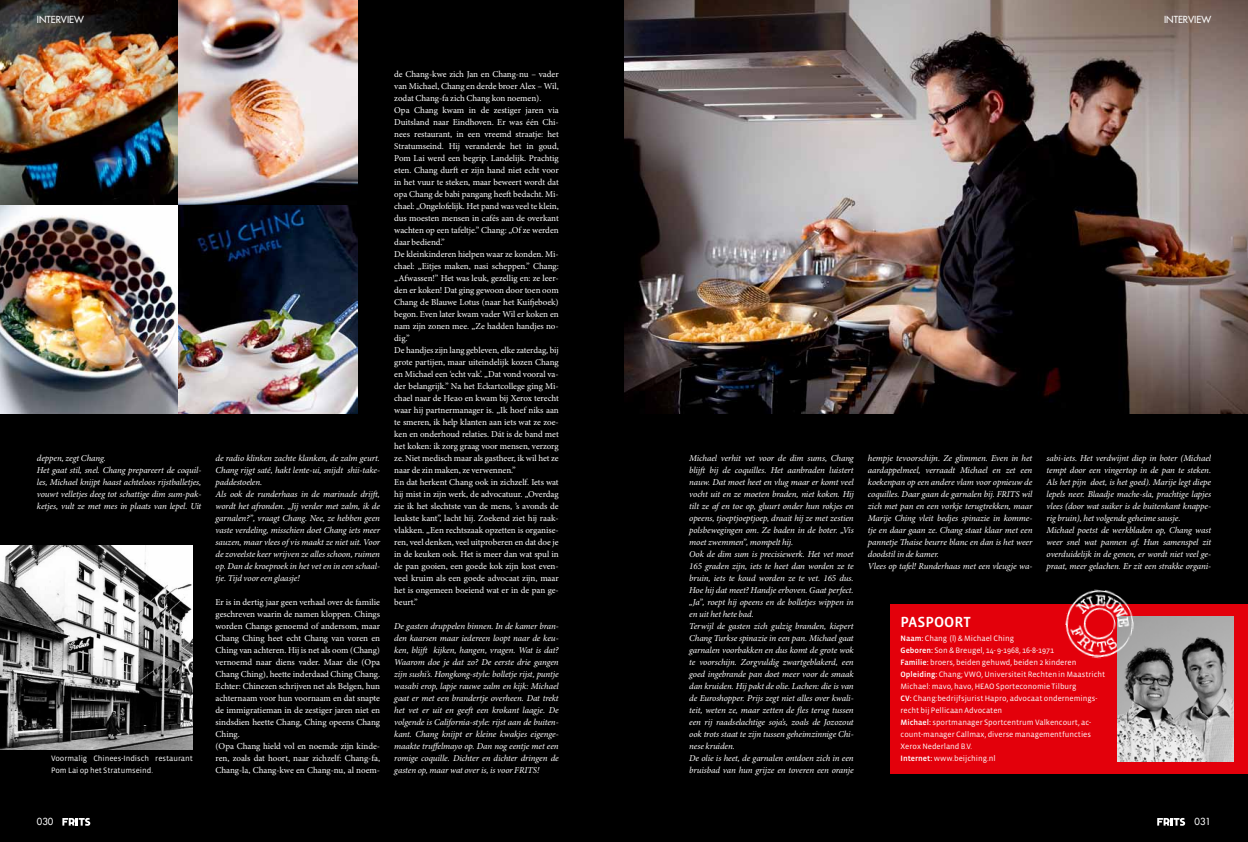
<style>
.page{position:relative;width:1248px;height:842px;background:#fff}
.page>*{position:absolute;margin:0;border:0;box-sizing:border-box;transform-origin:0 0}
.t1{font:500 15px "Vista Sans OT";color:#fff}
.t2{font:9.5px "Futura";color:#fff}
.t3{font:italic 9px/12px "Minion Pro";letter-spacing:-.01em;color:#fff}
.t4{font:9px/12px "Minion Pro";letter-spacing:-.005em;color:#fff}
.t5{font:8px/12px "Vista Sans OT";color:#fff}
.s1{font-weight:500}
</style>
<div class="page">
<div style="left:0;top:0;width:1247px;height:842px;background:#000"></div>
<img style="left:0;top:0;width:357px;height:413px">
<img style="left:624px;top:0;width:623px;height:413px">
<img style="left:0;top:545px;width:193px;height:204px">
<svg style="left:1157px;top:818px;width:27px;height:8px"></svg>
<svg style="left:62px;top:818px;width:28px;height:8px"></svg>
<div style="left:890px;top:604px;width:357px;height:169px;background:#e3000b"></div>
<img style="left:1117px;top:617px;width:116px;height:144px">
<img style="left:1065px;top:589px;width:71px;height:72px">
<p class="t2" style="left:37px;top:13px;width:49px">INTERVIEW</p>
<p class="t3" style="left:37px;top:452px;width:166px">deppen, zegt Chang.<br>Het gaat stil, snel. Chang prepareert de coquil&shy;les, Michael knijpt haast achteloos rijstballetjes, vouwt velletjes deeg tot schattige dim sum-pak&shy;ketjes, vult ze met mes in plaats van lepel. Uit</p>
<p class="t5" style="left:51px;top:753px;width:143px">Voormalig Chinees-I ndisch restaurant<br>Pom Lai op het Stratumseind.</p>
<p class="t3" style="left:215px;top:452px;width:166px">de radio klinken zachte klanken, de zalm geurt.<br>Chang rijgt saté, hakt lente-ui, snijdt shii-take&shy;paddestoelen.<br>Als ook de runderhaas in de marinade drijft, wordt het afronden. „Jij verder met zalm, ik de garnalen?”, vraagt Chang. Nee, ze hebben geen vaste verdeling, misschien doet Chang iets meer sauzen, maar vlees of vis maakt ze niet uit. Voor de zoveelste keer wrijven ze alles schoon, ruimen op. Dan de kroeproek in het vet en in een schaal&shy;tje. Tijd voor een glaasje!</p>
<p class="t4" style="left:215px;top:596px;width:166px">Er is in dertig jaar geen verhaal over de familie geschreven waarin de namen kloppen. Chings worden Changs genoemd of andersom, maar Chang Ching heet echt Chang van voren en Ching van achteren. Hij is net als oom (Chang) vernoemd naar diens vader. Maar die (Opa Chang Ching), heette inderdaad Ching Chang.<br>Echter: Chinezen schrijven net als Belgen, hun achternaam voor hun voornaam en dat snapte de immigratieman in de zestiger jaren niet en sindsdien heette Chang, Ching opeens Chang Ching.<br>(Opa Chang hield vol en noemde zijn kinde&shy;ren, zoals dat hoort, naar zichzelf: Chang-fa, Chang-la, Chang-kwe en Chang-nu, al noem-</p>
<p class="t4" style="left:394px;top:68px;width:166px">de Chang-kwe zich Jan en Chang-nu – vader van Michael, Chang en derde broer Alex – Wil, zodat Chang-fa zich Chang kon noemen).<br>Opa Chang kwam in de zestiger jaren via Duitsland naar Eindhoven. Er was één Chi&shy;nees restaurant, in een vreemd straatje: het Stratumseind. Hij veranderde het in goud, Pom Lai werd een begrip. Landelijk. Prachtig eten. Chang durft er zijn hand niet echt voor in het vuur te steken, maar beweert wordt dat opa Chang de babi pangang heeft bedacht. Mi&shy;chael: „Ongelofelijk. Het pand was veel te klein, dus moesten mensen in cafés aan de overkant wachten op een tafeltje.” Chang: „Of ze werden daar bediend.”<br>De kleinkinderen hielpen waar ze konden. Mi&shy;chael: „Eitjes maken, nasi scheppen.” Chang: „Afwassen!” Het was leuk, gezellig en: ze leer&shy;den er koken! Dat ging gewoon door toen oom Chang de Blauwe Lotus (naar het Kuifjeboek) begon. Even later kwam vader Wil er koken en nam zijn zonen mee. „Ze hadden handjes no&shy;dig.”<br>De handjes zijn lang gebleven, elke zaterdag, bij grote partijen, maar uiteindelijk kozen Chang en Michael een ‘echt vak’. „Dat vond vooral va&shy;der belangrijk.” Na het Eckartcollege ging Mi&shy;chael naar de Heao en kwam bij Xerox terecht waar hij partnermanager is. „Ik hoef niks aan te smeren, ik help klanten aan iets wat ze zoe&shy;ken en onderhoud relaties. Dát is de band met het koken: ik zorg graag voor mensen, verzorg ze. Niet medisch maar als gastheer, ik wil het ze naar de zin maken, ze verwennen.”<br>En dat herkent Chang ook in zichzelf. Iets wat hij mist in zijn werk, de advocatuur. „Overdag zie ik het slechtste van de mens, ’s avonds de leukste kant”, lacht hij. Zoekend ziet hij raak&shy;vlakken. „Een rechtszaak opzetten is organise&shy;ren, veel denken, veel uitproberen en dat doe je in de keuken ook. Het is meer dan wat spul in de pan gooien, een goede kok zijn kost even&shy;veel kruim als een goede advocaat zijn, maar het is ongemeen boeiend wat er in de pan ge&shy;beurt.”</p>
<p class="t3" style="left:394px;top:620px;width:166px;text-align:justify">De gasten druppelen binnen. In de kamer bran&shy;den kaarsen maar iedereen loopt naar de keu&shy;ken, blijft kijken, hangen, vragen. Wat is dat?<br>Waarom doe je dat zo? De eerste drie gangen zijn sushi’s. Hongkong-style: bolletje rijst, puntje wasabi erop, lapje rauwe zalm en kijk: Michael gaat er met een brandertje overheen. Dat trekt het vet er uit en geeft een krokant laagje. De volgende is California-style: rijst aan de buiten&shy;kant. Chang knijpt er kleine kwakjes eigenge&shy;maakte truffelmayo op. Dan nog eentje met een romige coquille. Dichter en dichter dringen de gasten op, maar wat over is, is voor FRITS!</p>
<p class="t2" style="left:1163px;top:13px;width:49px">INTERVIEW</p>
<p class="t3" style="left:689px;top:452px;width:166px">Michael verhit vet voor de dim sums, Chang blijft bij de coquilles. Het aanbraden luistert nauw. Dat moet heet en vlug maar er komt veel vocht uit en ze moeten braden, niet koken. Hij tilt ze af en toe op, gluurt onder hun rokjes en opeens, tjoeptjoeptjoep, draait hij ze met zestien polsbewegingen om. Ze baden in de boter. „Vis moet zwemmen”, mompelt hij.<br>Ook de dim sum is precisiewerk. Het vet moet 165 graden zijn, iets te heet dan worden ze te bruin, iets te koud worden ze te vet. 165 dus.<br>Hoe hij dat meet? Handje erboven. Gaat perfect. „Ja”, roept hij opeens en de bolletjes wippen in en uit het hete bad.<br>Terwijl de gasten zich gulzig branden, kiepert Chang Turkse spinazie in een pan. Michael gaat garnalen voorbakken en dus komt de grote wok te voorschijn. Zorgvuldig zwartgeblakerd, een goed ingebrande pan doet meer voor de smaak dan kruiden. Hij pakt de olie. Lachen: die is van de Euroshopper. Prijs zegt niet alles over kwali&shy;teit, weten ze, maar zetten de fles terug tussen een rij raadselachtige soja’s, zoals de Jozozout ook trots staat te zijn tussen geheimzinnige Chi&shy;nese kruiden.<br>De olie is heet, de garnalen ontdoen zich in een bruisbad van hun grijze en toveren een oranje</p>
<p class="t3" style="left:1046px;top:452px;width:166px">sabi-iets. Het verdwijnt diep in boter (Michael tempt door een vingertop in de pan te steken.<br>Als het pijn doet, is het goed). Marije legt diepe lepels neer. Blaadje mache-sla, prachtige lapjes vlees (door wat suiker is de buitenkant knappe&shy;rig bruin), het volgende geheime sausje.<br>Michael poetst de werkbladen op, Chang wast weer snel wat pannen af. Hun samenspel zit overduidelijk in de genen, er wordt niet veel ge&shy;praat, meer gelachen. Er zit een strakke organi-</p>
<p class="t3" style="left:867px;top:452px;width:166px">hempje tevoorschijn. Ze glimmen. Even in het aardappelmeel, verraadt Michael en zet een koekenpan op een andere vlam voor opnieuw de coquilles. Daar gaan de garnalen bij. FRITS wil zich met pan en een vorkje terugtrekken, maar Marije Ching vleit bedjes spinazie in komme&shy;tje en daar gaan ze. Chang staat klaar met een pannetje Thaise beurre blanc en dan is het weer doodstil in de kamer.<br>Vlees op tafel! Runderhaas met een vleugje wa-</p>
<h1 class="t1" style="left:900px;top:614px;width:72px">Paspoort</h1>
<p class="t5" style="left:900px;top:633px;width:206px"><span class="s1">Naam:</span> Chang (l) &amp; Michael Ching<br><span class="s1">Geboren:</span> Son &amp; B reugel, 14- 9-1968, 16-8-1971<br><span class="s1">Familie:</span> broers, beiden gehuwd, beiden 2 kinderen <span class="s1">Opleiding:</span> Chang; VWO, Universiteit Rechten in Maastricht Michael: mavo, havo, H EAO Sporteconomie Tilburg<br><span class="s1">CV:</span> Chang:bedrijfsjurist Hapro, advocaat ondernemings&shy;recht bij Pellicaan Advocaten<br><span class="s1">Michael:</span> sportmanager Sportcentrum Valkencourt, ac&shy;count-manager Callmax, diverse managementfuncties Xerox N ederland B.V.<br><span class="s1">Internet:</span> www.beijching.nl</p>
<p class="t2" style="left:37px;top:816px;width:18px">030</p>
<p class="t2" style="left:1194px;top:816px;width:18px">031</p>
</div>
